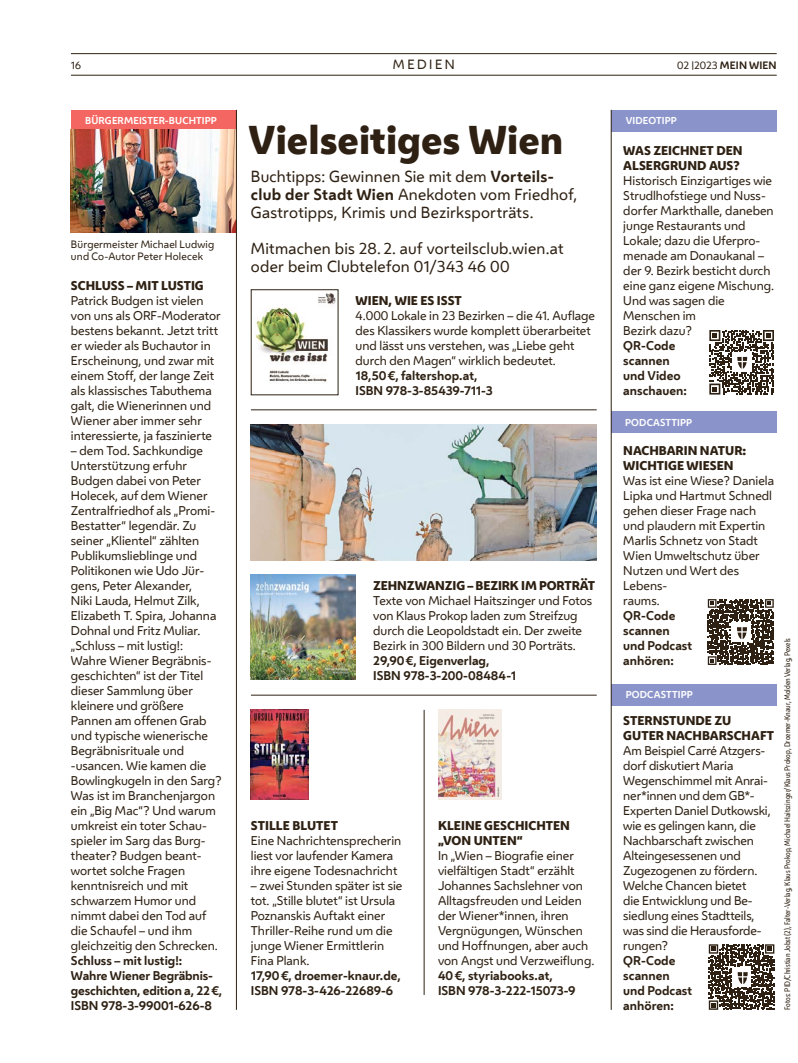
<style>
.page{position:relative;width:798px;height:1063px;background:#fff}
.page>*{position:absolute;margin:0;border:0;box-sizing:border-box;transform-origin:0 0}
.t1{font:800 37.5px "Wiener Melange";color:#2e2113}
.t2{font:15px/18px "Wiener Melange";letter-spacing:.015em;color:#2e2113}
.t3{font:12.5px "Wiener Melange";color:#2e2113}
.Spalte_Infobox_Spalte_FT{font:11.88px/15px "Wiener Melange";color:#2e2113}
.Spalte_Infobox_Spalte_Info{font:700 11.88px/15px "Wiener Melange";color:#2e2113}
.Spalte_Infobox_Spalte_Header{font:800 11.88px/15px "Wiener Melange";color:#2e2113}
.Spalte_Infobox_Spalte_FT-2{font:700 11.88px/15px "Wiener Melange";letter-spacing:-.01em;color:#2e2113}
.t4{font:10px/12px "Wiener Melange";letter-spacing:.015em;color:#2e2113}
.t5{font:700 10px "Wiener Melange";letter-spacing:.01em;color:#2e2113}
.t6{font:700 9.38px "Wiener Melange";letter-spacing:.015em;color:#fff}
.t7{font:7.5px "Wiener Melange Cd";color:#2e2113}
.s1{font-weight:700}
.s2{font-weight:400}
.s3{font-weight:400;font-size:7.5px}
</style>
<div class="page">
<hr style="left:71px;top:75px;width:705px;height:1px;background:#2e2113">
<hr style="left:71px;top:53px;width:705px;height:1px;background:#2e2113">
<div style="left:610px;top:411px;width:166px;height:22px;background:#8b94ca"></div>
<img style="left:251px;top:425px;width:345px;height:136px">
<img style="left:255px;top:292px;width:81px;height:92px">
<img style="left:250px;top:575px;width:105px;height:105px">
<hr style="left:251px;top:410px;width:345px;height:1px;background:#2e2113">
<hr style="left:251px;top:695px;width:345px;height:1px;background:#2e2113">
<div style="left:71px;top:110px;width:166px;height:22px;background:#f46661"></div>
<img style="left:71px;top:129px;width:165px;height:104px">
<img style="left:438px;top:710px;width:63px;height:90px">
<img style="left:251px;top:710px;width:57px;height:90px">
<hr style="left:423px;top:710px;width:1px;height:285px;background:#2e2113">
<div style="left:611px;top:110px;width:166px;height:22px;background:#8b94ca"></div>
<div style="left:611px;top:684px;width:166px;height:22px;background:#8b94ca"></div>
<hr style="left:610px;top:110px;width:1px;height:900px;background:#2e2113">
<svg style="left:709px;top:330px;width:64px;height:65px"></svg>
<svg style="left:707px;top:599px;width:66px;height:66px"></svg>
<svg style="left:708px;top:944px;width:66px;height:66px"></svg>
<hr style="left:236px;top:110px;width:1px;height:900px;background:#2e2113">
<p class="t4" style="left:71px;top:59px;width:12px">16</p>
<p class="t3" style="left:393px;top:55px;width:24px">Medie</p>
<p class="t3" style="left:444px;top:55px;width:11px">n</p>
<p class="t6" style="left:85px;top:113px;width:133px">BÜRGERMEISTER-BUCHTIPP</p>
<p class="t4" style="left:71px;top:238px;width:145px">Bürgermeister Michael Ludwig und Co-Autor Peter Holecek</p>
<h1 class="Spalte_Infobox_Spalte_Header" style="left:71px;top:278px;width:134px">SCHLUSS – MIT LUSTIG</h1>
<p class="Spalte_Infobox_Spalte_FT" style="left:71px;top:292px;width:151px">Patrick Budgen ist vielen von uns als ORF-Moderator bestens bekannt. Jetzt tritt er wieder als Buchautor in<br>Erscheinung, und zwar mit einem Stoff, der lange Zeit als klassisches Tabuthema galt, die Wienerinnen und<br>Wiener aber immer sehr interessierte, ja faszinierte</p>
<p class="Spalte_Infobox_Spalte_FT" style="left:71px;top:442px;width:152px">– dem Tod. Sachkundige<br>Unterstützung erfuhr<br>Budgen dabei von Peter<br>Holecek, auf dem Wiener<br>Zentralfriedhof als „Promi-<br>Bestatter“ legendär. Zu seiner „Klientel“ zählten<br>Publikumslieblinge und<br>Politikonen wie Udo Jür&shy;gens, Peter Alexander,<br>Niki Lauda, Helmut Zilk,<br>Elizabeth T. Spira, Johanna<br>Dohnal und Fritz Muliar. „Schluss – mit lustig!:<br>Wahre Wiener Begräbnis&shy;geschichten“ ist der Titel dieser Sammlung über kleinere und größere<br>Pannen am offenen Grab und typische wienerische<br>Begräbnisrituale und -usancen. Wie kamen die<br>Bowlingkugeln in den Sarg?<br>Was ist im Branchenjargon ein „Big Mac“? Und warum umkreist ein toter Schau&shy;spieler im Sarg das Burg&shy;theater? Budgen beant&shy;wortet solche Fragen kenntnisreich und mit schwarzem Humor und nimmt dabei den Tod auf die Schaufel – und ihm gleichzeitig den Schrecken.</p>
<p class="Spalte_Infobox_Spalte_FT-2" style="left:71px;top:952px;width:153px">Schluss – mit lustig!:<br>Wahre Wiener Begräbnis&shy;geschichten, edition a, 22€,<br>ISBN 978-3-99001-626-8</p>
<p class="t1" style="left:248px;top:114px;width:316px">Vielseitiges Wien</p>
<p class="t2" style="left:251px;top:167px;width:327px">Buchtipps: Gewinnen Sie mit dem <span class="s1">Vorteils&shy;club der Stadt Wien</span> Anekdoten vom Friedhof,<br>Gastrotipps, Krimis und Bezirksporträts.</p>
<p class="t2" style="left:251px;top:239px;width:314px">Mitmachen bis 28. 2. auf vorteilsclub.wien.at</p>
<p class="t2" style="left:251px;top:257px;width:260px">oder beim Clubtelefon 01/343 46 00</p>
<h1 class="Spalte_Infobox_Spalte_Header" style="left:355px;top:293px;width:108px">WIEN, WIE ES ISST</h1>
<p class="Spalte_Infobox_Spalte_FT" style="left:355px;top:307px;width:241px">4.000 Lokale in 23 Bezirken – die 41. Auflage des Klassikers wurde komplett überarbeitet und lässt uns verstehen, was „Liebe geht durch den Magen“ wirklich bedeutet.</p>
<p class="Spalte_Infobox_Spalte_Info" style="left:355px;top:367px;width:139px">18,50€, faltershop.at,<br>ISBN 978-3-85439-711-3</p>
<h1 class="Spalte_Infobox_Spalte_Header" style="left:373px;top:578px;width:223px">ZEHNZWANZIG – BEZIRK IM PORTRÄT</h1>
<p class="Spalte_Infobox_Spalte_FT" style="left:373px;top:592px;width:220px">Texte von Michael Haitszinger und Fotos von Klaus Prokop laden zum Streifzug durch die Leopoldstadt ein. Der zweite Bezirk in 300 Bildern und 30 Porträts.</p>
<p class="Spalte_Infobox_Spalte_Info" style="left:373px;top:652px;width:144px">29,90€, Eigenverlag,<br>ISBN 978-3-200-08484-1</p>
<h1 class="Spalte_Infobox_Spalte_Header" style="left:251px;top:818px;width:88px">STILLE BLUTET</h1>
<p class="Spalte_Infobox_Spalte_FT" style="left:251px;top:832px;width:152px">Eine Nachrichtensprecherin liest vor laufender Kamera ihre eigene Todesnachricht</p>
<p class="Spalte_Infobox_Spalte_FT" style="left:251px;top:877px;width:153px">– zwei Stunden später ist sie tot. „Stille blutet“ ist Ursula<br>Poznanskis Auftakt einer<br>Thriller-Reihe rund um die junge Wiener Ermittlerin<br>Fina Plank.</p>
<p class="Spalte_Infobox_Spalte_Info" style="left:251px;top:967px;width:151px">17,90€, droemer-knaur.de,<br>ISBN 978-3-426-22689-6</p>
<h1 class="Spalte_Infobox_Spalte_Header" style="left:438px;top:818px;width:133px">KLEINE GESCHICHTEN „VON UNTEN“</h1>
<p class="Spalte_Infobox_Spalte_FT" style="left:438px;top:847px;width:158px">In „Wien – Biografie einer vielfältigen Stadt“ erzählt<br>Johannes Sachslehner von<br>Alltagsfreuden und Leiden der Wiener*innen, ihren<br>Vergnügungen, Wünschen und Hoffnungen, aber auch von Angst und Verzweiflung.</p>
<p class="Spalte_Infobox_Spalte_Info" style="left:438px;top:967px;width:116px">40€, styriabooks.at,</p>
<p class="Spalte_Infobox_Spalte_Info" style="left:438px;top:982px;width:139px">ISBN 978-3-222-15073-9</p>
<p class="t5" style="left:677px;top:57px;width:101px"><span class="s2">02</span> <span class="s3">|</span><span class="s2">2023</span> MEIN WIEN</p>
<p class="t6" style="left:625px;top:113px;width:53px">VIDEOTIPP</p>
<h1 class="Spalte_Infobox_Spalte_Header" style="left:623px;top:143px;width:121px">WAS ZEICHNET DEN<br>ALSERGRUND AUS?</h1>
<p class="Spalte_Infobox_Spalte_FT" style="left:623px;top:172px;width:152px">Historisch Einzigartiges wie<br>Strudlhofstiege und N uss&shy;dorfer Markthalle, daneben junge Restaurants und<br>Lokale; dazu die Uferpro&shy;menade am Donaukanal – der 9. Bezirk besticht durch eine ganz eigene Mischung.<br>Und was sagen die<br>Menschen im<br>Bezirk dazu?</p>
<p class="Spalte_Infobox_Spalte_Info" style="left:623px;top:337px;width:65px">QR-Code scannen und Video anschauen:</p>
<p class="t6" style="left:625px;top:414px;width:68px">PODCASTTIPP</p>
<h1 class="Spalte_Infobox_Spalte_Header" style="left:623px;top:443px;width:124px">NACHBARIN NATUR:<br>WICHTIGE WIESEN</h1>
<p class="Spalte_Infobox_Spalte_FT" style="left:623px;top:472px;width:152px">Was ist eine Wiese? Daniela<br>Lipka und Hartmut Schnedl gehen dieser Frage nach und plaudern mit Expertin<br>Marlis Schnetz von Stadt<br>Wien Umweltschutz über<br>N utzen und Wert des<br>Lebens-<br>raums.</p>
<p class="Spalte_Infobox_Spalte_Info" style="left:623px;top:607px;width:70px">QR-Code scannen und Podcast anhören:</p>
<p class="t6" style="left:625px;top:687px;width:68px">PODCASTTIPP</p>
<h1 class="Spalte_Infobox_Spalte_Header" style="left:623px;top:713px;width:152px">STERNSTUNDE ZU<br>GUTER NACHBARSCHAFT</h1>
<p class="Spalte_Infobox_Spalte_FT" style="left:623px;top:742px;width:149px">Am Beispiel Carré Atzgers&shy;dorf diskutiert Maria<br>Wegenschimmel mit Anrai&shy;ner*innen und dem GB*-<br>Experten Daniel Dutkowski, wie es gelingen kann, die<br>Nachbarschaft zwischen<br>Alteingesessenen und<br>Zugezogenen zu fördern.<br>Welche Chancen bietet<br>die Entwicklung und Be&shy;siedlung eines Stadtteils, was sind die Herausforde&shy;rungen?</p>
<p class="Spalte_Infobox_Spalte_Info" style="left:623px;top:952px;width:70px">QR-Code scannen und Podcast anhören:</p>
<p class="t7" style="left:782px;top:1010px;width:373px;rotate:-90deg">Fotos: PID/Christian Jobst (2), Falter-Verlag, Klaus Prokop, Michael Haitszinger/Klaus Prokop, Droemer-Knaur, Molden Verlag, Pexels</p>
</div>
